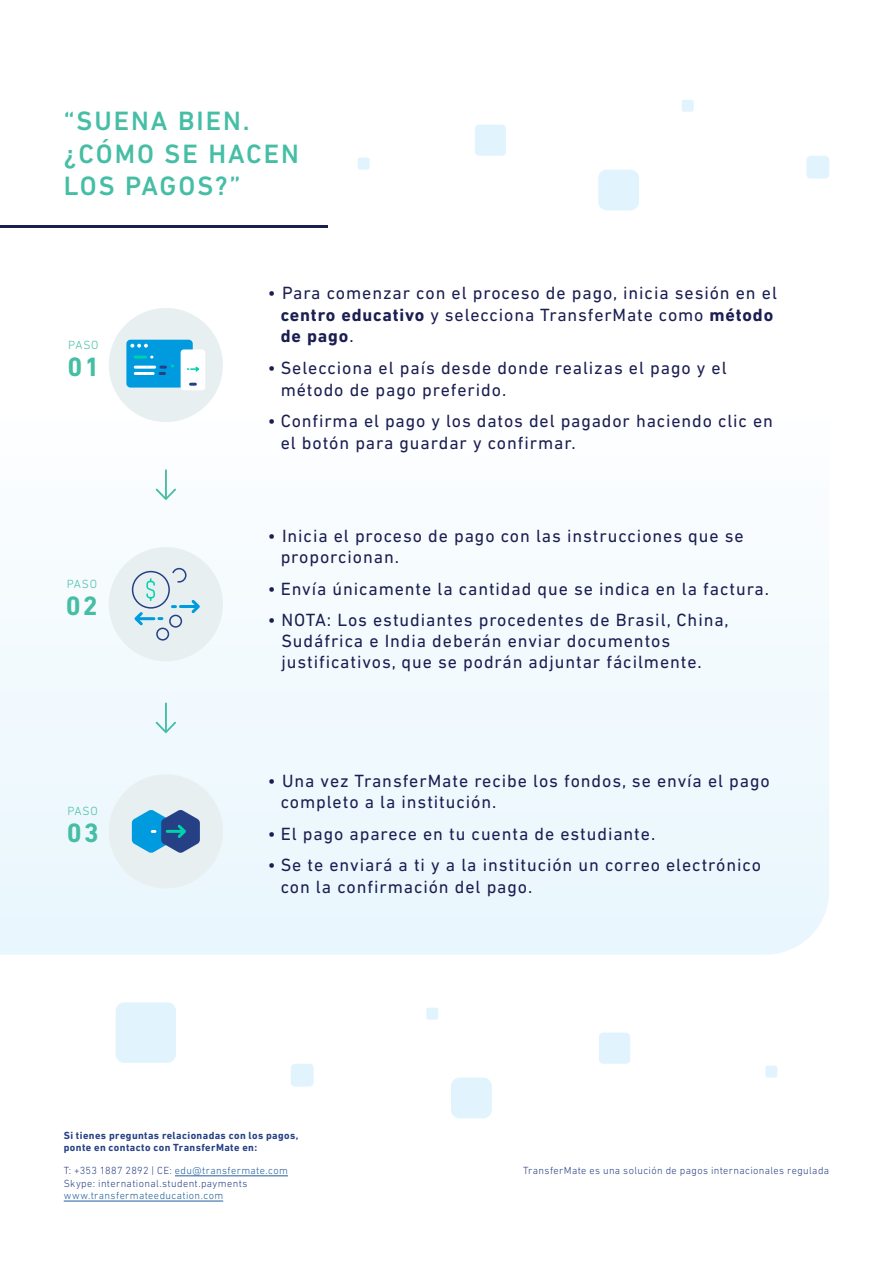
<style>
.page{position:relative;width:893px;height:1263px;background:#fff}
.page>*{position:absolute;margin:0;border:0;box-sizing:border-box;transform-origin:0 0}
.t1{font:500 27px/32.4px "DIN Next LT Pro";letter-spacing:.075em;color:#46bea5}
.t2{font:700 27px "DIN Next LT Pro";color:#46bea5}
.t3{font:18px/21.6px "DIN Next LT Pro";letter-spacing:.05em;color:#1b1e51}
.t4{font:300 12px "DIN Next LT Pro";letter-spacing:.07em;color:#46bea5}
.t5{font:300 10.5px "DIN Next LT Pro";letter-spacing:.035em;color:#274185}
.t6{font:700 10.5px/12.6px "DIN Next LT Pro";letter-spacing:.04em;color:#274185}
.t7{font:300 10.5px "DIN Next LT Pro";letter-spacing:.035em;color:#215e9e}
.s1{font-weight:700}
.s2{color:#274185}
</style>
<div class="page">
<div style="left:475px;top:125px;width:31px;height:31px;background:#e1f4fd;border-radius:4px"></div>
<div style="left:806px;top:156px;width:23px;height:23px;background:#e1f4fd;border-radius:4px"></div>
<div style="left:598px;top:170px;width:41px;height:40px;background:#e1f4fd;border-radius:9px"></div>
<div style="left:682px;top:100px;width:12px;height:12px;background:#e1f4fd;border-radius:2px"></div>
<div style="left:358px;top:158px;width:12px;height:12px;background:#e1f4fd;border-radius:2px"></div>
<svg style="left:0;top:308px;width:829px;height:647px"></svg>
<hr style="left:175px;top:1175px;width:113px;height:1px;background:#215e9e">
<hr style="left:64px;top:1201px;width:159px;height:1px;background:#215e9e">
<div style="left:599px;top:1032px;width:31px;height:32px;background:#e1f4fd;border-radius:4px"></div>
<div style="left:291px;top:1064px;width:23px;height:22px;background:#e1f4fd;border-radius:4px"></div>
<div style="left:116px;top:1002px;width:60px;height:61px;background:#e1f4fd;border-radius:9px"></div>
<div style="left:451px;top:1077px;width:41px;height:41px;background:#e1f4fd;border-radius:9px"></div>
<div style="left:426px;top:1008px;width:12px;height:12px;background:#e1f4fd;border-radius:2px"></div>
<div style="left:765px;top:1065px;width:12px;height:12px;background:#e1f4fd;border-radius:2px"></div>
<svg style="left:156px;top:469px;width:20px;height:31px"></svg>
<svg style="left:156px;top:702px;width:20px;height:31px"></svg>
<div style="left:109px;top:308px;width:114px;height:114px;background:#e7eff1;border-radius:50%"></div>
<div style="left:109px;top:547px;width:114px;height:114px;background:#e7eff1;border-radius:50%"></div>
<div style="left:109px;top:774px;width:114px;height:114px;background:#e7eff1;border-radius:50%"></div>
<hr style="left:0;top:225px;width:327px;height:3px;background:#1b1e51">
<div style="left:126px;top:340px;width:67px;height:48px;background:#009ade;border-radius:4px"></div>
<div style="left:181px;top:349px;width:24px;height:41px;background:#fff;border-radius:3px"></div>
<svg style="left:191px;top:383px;width:4px;height:3px"></svg>
<svg style="left:130px;top:344px;width:18px;height:4px"></svg>
<svg style="left:186px;top:366px;width:14px;height:6px"></svg>
<svg style="left:135px;top:356px;width:10px;height:3px"></svg>
<hr style="left:135px;top:366px;width:20px;height:3px;background:#fff">
<hr style="left:135px;top:372px;width:18px;height:3px;background:#fff">
<svg style="left:160px;top:366px;width:6px;height:9px"></svg>
<svg style="left:132px;top:567px;width:68px;height:74px"></svg>
<svg style="left:132px;top:810px;width:68px;height:43px"></svg>
<h1 class="t1" style="left:64px;top:105px;width:237px">“SUENA BIEN. ¿CÓMO SE HACEN<br>LOS PAGOS?”</h1>
<p class="t4" style="left:68px;top:338px;width:32px">PASO</p>
<h1 class="t2" style="left:67px;top:351px;width:34px">01</h1>
<p class="t4" style="left:67px;top:577px;width:32px">PASO</p>
<h1 class="t2" style="left:66px;top:590px;width:34px">02</h1>
<p class="t4" style="left:68px;top:804px;width:32px">PASO</p>
<h1 class="t2" style="left:67px;top:817px;width:34px">03</h1>
<p class="t3" style="left:281px;top:282px;width:498px;text-indent:-13px">• Para comenzar con el proceso de pago, inicia sesión en el <span class="s1">centro educativo</span> y selecciona TransferMate como <span class="s1">método de pago</span>.</p>
<p class="t3" style="left:281px;top:357px;width:447px;text-indent:-13px">• Selecciona el país desde donde realizas el pago y el método de pago preferido.</p>
<p class="t3" style="left:281px;top:410px;width:494px;text-indent:-13px">• Confirma el pago y los datos del pagador haciendo clic en el botón para guardar y confirmar.</p>
<p class="t3" style="left:281px;top:524px;width:464px;text-indent:-13px">• Inicia el proceso de pago con las instrucciones que se proporcionan.</p>
<p class="t3" style="left:268px;top:578px;width:503px">• Envía únicamente la cantidad que se indica en la factura.</p>
<p class="t3" style="left:281px;top:609px;width:449px;line-height:21px;text-indent:-14px">• NOTA: Los estudiantes procedentes de Brasil, China,<br>Sudáfrica e India deberán enviar documentos justificativos, que se podrán adjuntar fácilmente.</p>
<p class="t3" style="left:281px;top:769px;width:491px;text-indent:-13px">• Una vez TransferMate recibe los fondos, se envía el pago completo a la institución.</p>
<p class="t3" style="left:268px;top:822px;width:389px">• El pago aparece en tu cuenta de estudiante.</p>
<p class="t3" style="left:281px;top:854px;width:482px;text-indent:-13px">• Se te enviará a ti y a la institución un correo electrónico con la confirmación del pago.</p>
<p class="t6" style="left:64px;top:1128px;width:236px">Si tienes preguntas relacionadas con los pagos, ponte en contacto con TransferMate en:</p>
<p class="t7" style="left:64px;top:1164px;width:226px"><span class="s2">T: +353 1887 2892 | CE:</span> edu@transfermate.com</p>
<p class="t5" style="left:523px;top:1164px;width:308px">TransferMate es una solución de pagos internacionales regulada</p>
<p class="t5" style="left:64px;top:1177px;width:185px">Skype: international.student.payments</p>
<p class="t7" style="left:64px;top:1189px;width:161px">www.transfermateeducation.com</p>
</div>
